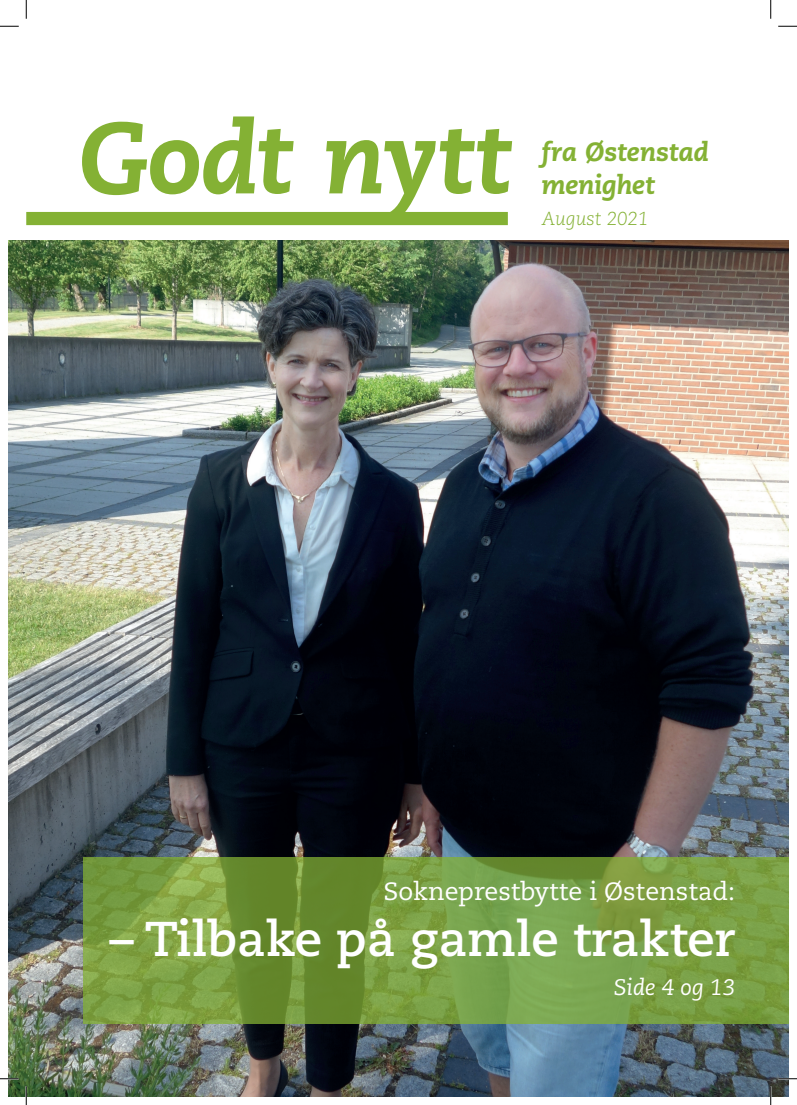
<style>
.page{position:relative;width:797px;height:1105px;background:#fff}
.page>*{position:absolute;margin:0;border:0;box-sizing:border-box;transform-origin:0 0}
.t1{font:700 48.75px "Caecilia";color:#fff}
.t2{font:26.25px/32.5px "Caecilia Heavy Italic Os F";letter-spacing:-.01em;color:#84b134}
.t3{font:25px "Caecilia";color:#fff}
.t4{font:italic 22.5px "Caecilia";color:#fff}
.t5{font:italic 300 18.75px "Caecilia";color:#84b134}
</style>
<div class="page">
<img style="left:9px;top:241px;width:779px;height:855px">
<svg style="left:83px;top:857px;width:705px;height:167px;background:#779c42"></svg>
<svg style="left:26px;top:116px;width:486px;height:109px"></svg>
<svg style="left:0;top:25px;width:19px;height:2px"></svg>
<svg style="left:778px;top:25px;width:19px;height:2px"></svg>
<svg style="left:0;top:1078px;width:19px;height:1px"></svg>
<svg style="left:778px;top:1078px;width:19px;height:1px"></svg>
<svg style="left:25px;top:0;width:2px;height:19px"></svg>
<svg style="left:25px;top:1086px;width:2px;height:19px"></svg>
<svg style="left:770px;top:0;width:1px;height:19px"></svg>
<svg style="left:770px;top:1086px;width:1px;height:19px"></svg>
<p class="t2" style="left:541px;top:136px;width:169px">fra Østenstad menighet</p>
<p class="t5" style="left:541px;top:208px;width:108px">August 2021</p>
<p class="t3" style="left:383px;top:877px;width:353px">Sokneprestbytte i Østenstad:</p>
<h1 class="t1" style="left:109px;top:911px;width:627px">– Tilbake på gamle trakter</h1>
<p class="t4" style="left:614px;top:974px;width:123px">Side 4 og 13</p>
</div>
